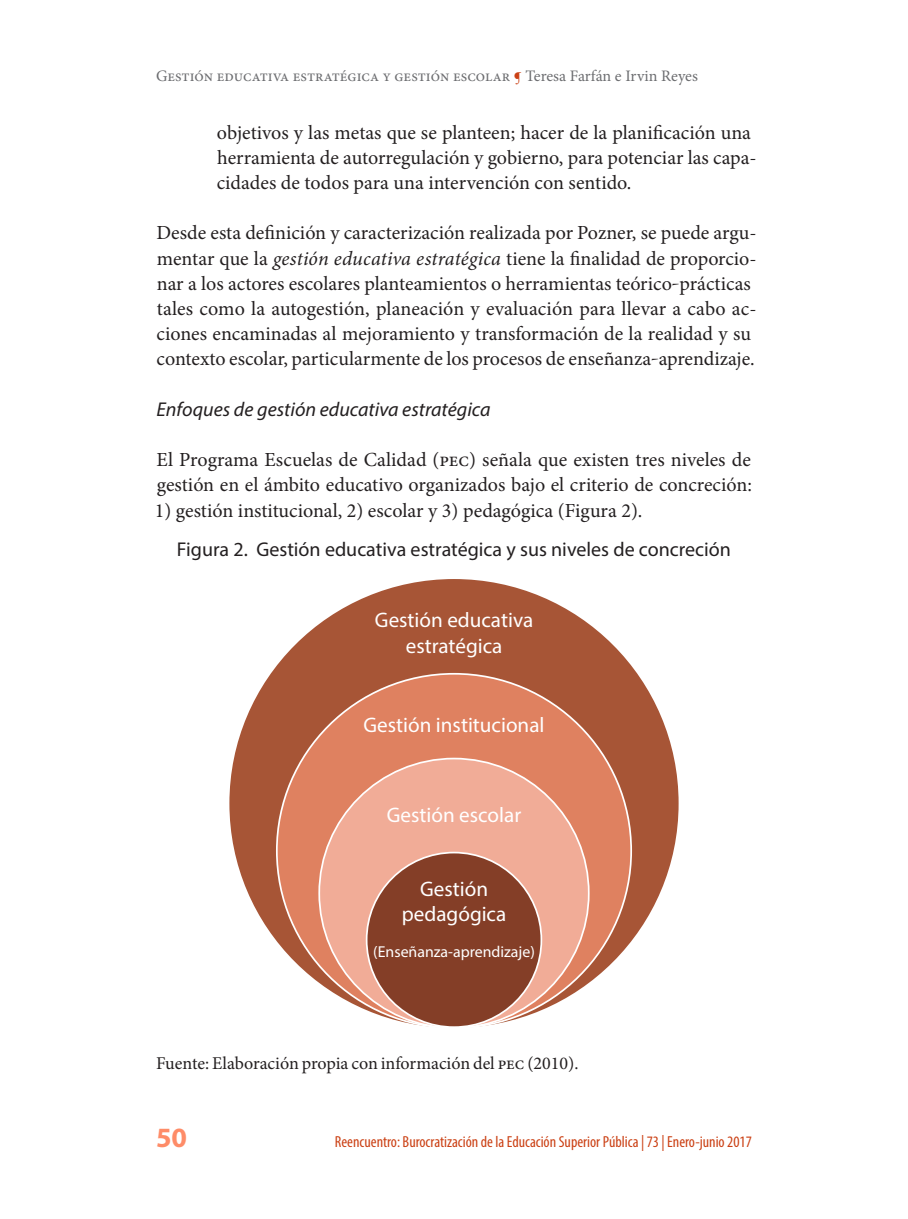
<style>
.page{position:relative;width:908px;height:1219px;background:#fff}
.page>*{position:absolute;margin:0;border:0;box-sizing:border-box;transform-origin:0 0}
.t1{font:700 28px "Myriad Pro";color:#fe8c68}
.t2{font:21.2px/25.4px "Myriad Pro";color:#fff;text-align:center}
.cuerposinsangria{font:20px/25.2px "Minion Pro";color:#231f20}
.titimg1{font:20px "Myriad Pro";color:#231f20}
.subsubtit{font:italic 20px "Myriad Pro";color:#231f20}
.pieimg1{font:18px "Minion Pro";color:#231f20}
.t3{font:condensed 16px "Myriad Pro";color:#cb4115}
.t4{font:16px "Minion Pro";color:#6c6d70}
.t5{font:15.8px "Myriad Pro";color:#fff}
.s1{color:#cb4115}
.s2{font-style:italic}
.s3{font-family:"Trajan Pro"}
</style>
<div class="page">
<div style="left:229px;top:579px;width:449px;height:449px;background:#a75536;border-radius:50%"></div>
<div style="left:277px;top:674px;width:354px;height:354px;background:#df8160;border-radius:50%"></div>
<div style="left:319px;top:758px;width:269px;height:270px;background:#f1ac97;border-radius:50%"></div>
<div style="left:366px;top:853px;width:175px;height:174px;background:#843e27;border-radius:50%"></div>
<p class="t4" style="left:156px;top:66px;width:543px">Gestión educativa estratégica y gestión escolar <span class="s1">¶</span> Teresa Farfán e Irvin Reyes</p>
<p class="cuerposinsangria" style="left:216px;top:120px;width:541px">objetivos y las metas que se planteen; hacer de la planificación una herramienta de autorregulación y gobierno, para potenciar las capa&shy;cidades de todos para una intervención con sentido.</p>
<p class="cuerposinsangria" style="left:156px;top:220px;width:601px">Desde esta definición y caracterización realizada por Pozner, se puede argu&shy;mentar que la <span class="s2">gestión educativa estratégica</span> tiene la finalidad de proporcio&shy;nar a los actores escolares planteamientos o herramientas teórico<span class="s3">-</span>prácticas tales como la autogestión, planeación y evaluación para llevar a cabo ac&shy;ciones encaminadas al mejoramiento y transformación de la realidad y su contexto escolar, particularmente de los procesos de enseñanza<span class="s3">-</span>aprendizaje.</p>
<p class="subsubtit" style="left:156px;top:397px;width:335px">Enfoques de gestión educativa estratégica</p>
<p class="cuerposinsangria" style="left:156px;top:447px;width:596px">El Programa Escuelas de Calidad (pec) señala que existen tres niveles de gestión en el ámbito educativo organizados bajo el criterio de concreción:</p>
<p class="cuerposinsangria" style="left:155px;top:498px;width:489px">1) gestión institucional, 2) escolar y 3) pedagógica (Figura 2).</p>
<p class="titimg1" style="left:177px;top:537px;width:555px">Figura 2. Gestión educativa estratégica y sus niveles de concreción</p>
<p class="t2" style="left:375px;top:607px;width:160px">Gestión educativa estratégica</p>
<p class="t2" style="left:363px;top:712px;width:182px">Gestión institucional</p>
<p class="t2" style="left:386px;top:802px;width:136px">Gestión escolar</p>
<p class="t2" style="left:402px;top:875px;width:106px">Gestión pedagógica</p>
<p class="t5" style="left:373px;top:942px;width:163px">(Enseñanza-aprendizaje)</p>
<p class="pieimg1" style="left:156px;top:1051px;width:424px">Fuente: Elaboración propia con información del pec (2010).</p>
<h1 class="t1" style="left:156px;top:1119px;width:33px">50</h1>
<p class="t3" style="left:335px;top:1132px;width:418px">Reencuentro: Burocratización de la Educación Superior Pública | 73 | Enero-junio 2017</p>
</div>
